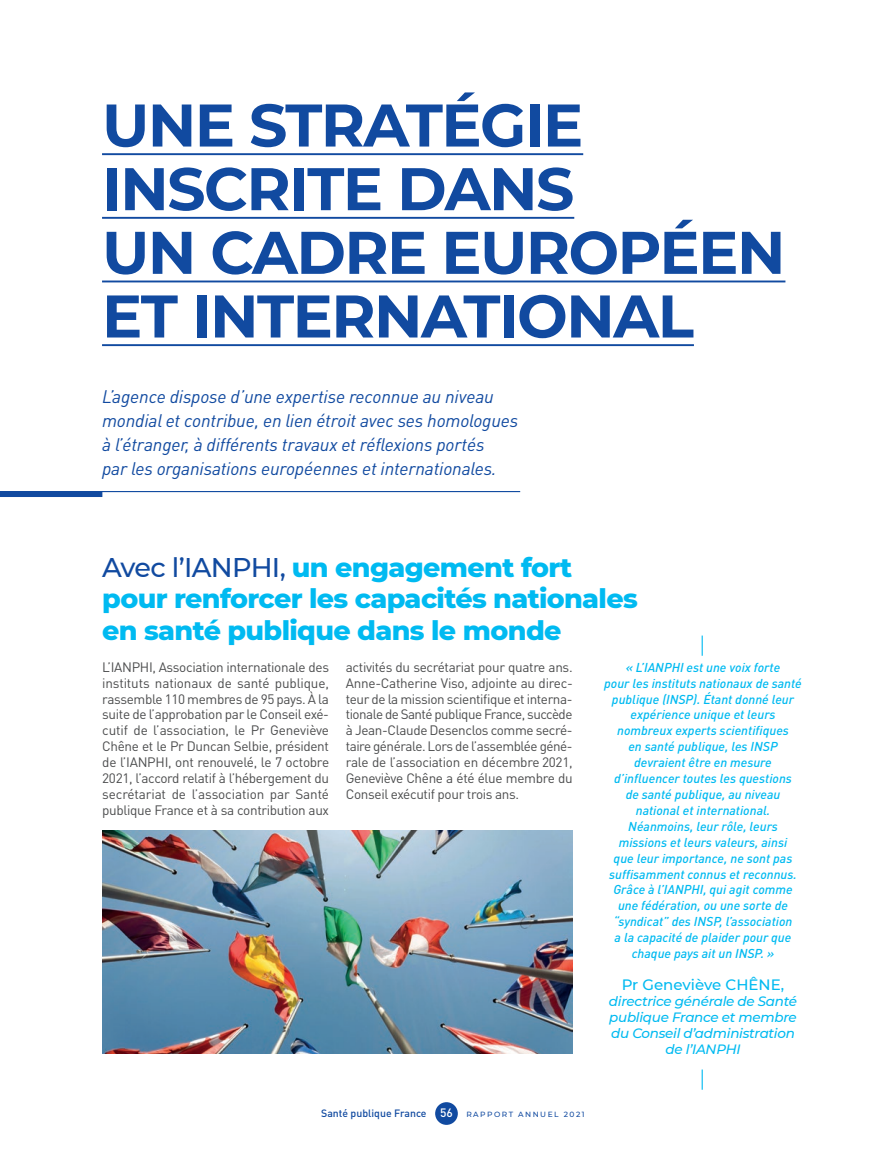
<style>
.page{position:relative;width:893px;height:1149px;background:#fff}
.page>*{position:absolute;margin:0;border:0;box-sizing:border-box;transform-origin:0 0}
.t1{font:700 60px/63.6px "Montserrat";letter-spacing:-.025em;color:#114aa0}
.t2{font:800 27px/31.5px "Montserrat";letter-spacing:-.025em;color:#00baf1}
.t3{font:italic 18px/24px "DIN Pro";letter-spacing:-.01em;color:#114aa0}
.t4{font:500 15px "Montserrat";color:#00baf1}
.t5{font:13.5px/15.9px "DIN Pro";letter-spacing:-.025em;color:#4b4c4d;text-align:justify}
.t6{font:italic 500 13.5px/15.9px "Montserrat";letter-spacing:-.02em;color:#00baf1;text-align:center}
.t7{font:italic 500 12.75px/15.9px "DIN Pro";color:#00baf1;text-align:center}
.t8{font:500 10.5px "DIN Pro";color:#114aa0}
.s1{font-weight:500;color:#114aa0}
.s2{font-size:12px;color:#fff}
.s3{font-family:"Montserrat";font-size:7.5px}
</style>
<div class="page">
<div style="left:435px;top:1101px;width:23px;height:23px;background:#114aa0;border-radius:50%"></div>
<hr style="left:0;top:491px;width:520px;height:1px;background:#114aa0">
<div style="left:0;top:491px;width:102px;height:6px;background:#114aa0"></div>
<svg style="left:702px;top:1069px;width:1px;height:20px"></svg>
<svg style="left:702px;top:635px;width:1px;height:20px"></svg>
<img style="left:102px;top:830px;width:471px;height:223px">
<hr style="left:102px;top:153px;width:481px;height:2px;background:#114aa0">
<hr style="left:102px;top:217px;width:472px;height:2px;background:#114aa0">
<hr style="left:102px;top:280px;width:683px;height:2px;background:#114aa0">
<hr style="left:102px;top:344px;width:592px;height:2px;background:#114aa0">
<h1 class="t1" style="left:102px;top:90px;width:685px">UNE STRATÉGIE<br>INSCRITE DANS<br>UN CADRE EUROPÉEN<br>ET INTERNATIONAL</h1>
<h3 class="t3" style="left:102px;top:382px;width:418px">L’agence dispose d’une expertise reconnue au niveau mondial et contribue, en lien étroit avec ses homologues à l’étranger, à différents travaux et réflexions portés<br>par les organisations européennes et internationales.</h3>
<h2 class="t2" style="left:102px;top:550px;width:537px"><span class="s1">Avec l’IANPHI,</span> un engagement fort pour renforcer les capacités nationales en santé publique dans le monde</h2>
<p class="t7" style="left:604px;top:657px;width:199px">« L’IANPHI est une voix forte<br>pour les instituts nationaux de santé publique (INSP). Étant donné leur expérience unique et leurs nombreux experts scientifiques<br>en santé publique, les INSP devraient être en mesure d’influencer toutes les questions<br>de santé publique, au niveau national et international.<br>Néanmoins, leur rôle, leurs missions et leurs valeurs, ainsi<br>que leur importance, ne sont pas suffisamment connus et reconnus.<br>Grâce à l’IANPHI, qui agit comme une fédération, ou une sorte de “syndicat” des INSP, l’association<br>a la capacité de plaider pour que chaque pays ait un INSP. »</p>
<p class="t4" style="left:622px;top:973px;width:164px">Pr Geneviève CHÊNE,</p>
<p class="t6" style="left:609px;top:992px;width:190px">directrice générale de Santé publique France et membre du Conseil d’administration de l’IANPHI</p>
<p class="t5" style="left:346px;top:657px;width:228px">activités du secrétariat pour quatre ans.<br>Anne-Catherine Viso, adjointe au direc&shy;teur de la mission scientifique et interna&shy;tionale de Santé publique France, succède à Jean-Claude Desenclos comme secré&shy;taire générale. Lors de l’assemblée géné&shy;rale de l’association en décembre 2021, Geneviève Chêne a été élue membre du Conseil exécutif pour trois ans.</p>
<p class="t5" style="left:102px;top:657px;width:228px">L’IANPHI, Association internationale des instituts nationaux de santé publique, rassemble 110 membres de 95 pays. À la suite de l’approbation par le Conseil exé&shy;cutif de l’association, le Pr Geneviève Chêne et le Pr Duncan Selbie, président de l’IANPHI, ont renouvelé, le 7 octobre 2021, l’accord relatif à l’hébergement du secrétariat de l’association par Santé publique France et à sa contribution aux</p>
<p class="t8" style="left:321px;top:1104px;width:265px">Santé publique France <span class="s2">56</span> <span class="s3">R A P P O R T A N N U E L 2 0 2 1</span></p>
</div>
